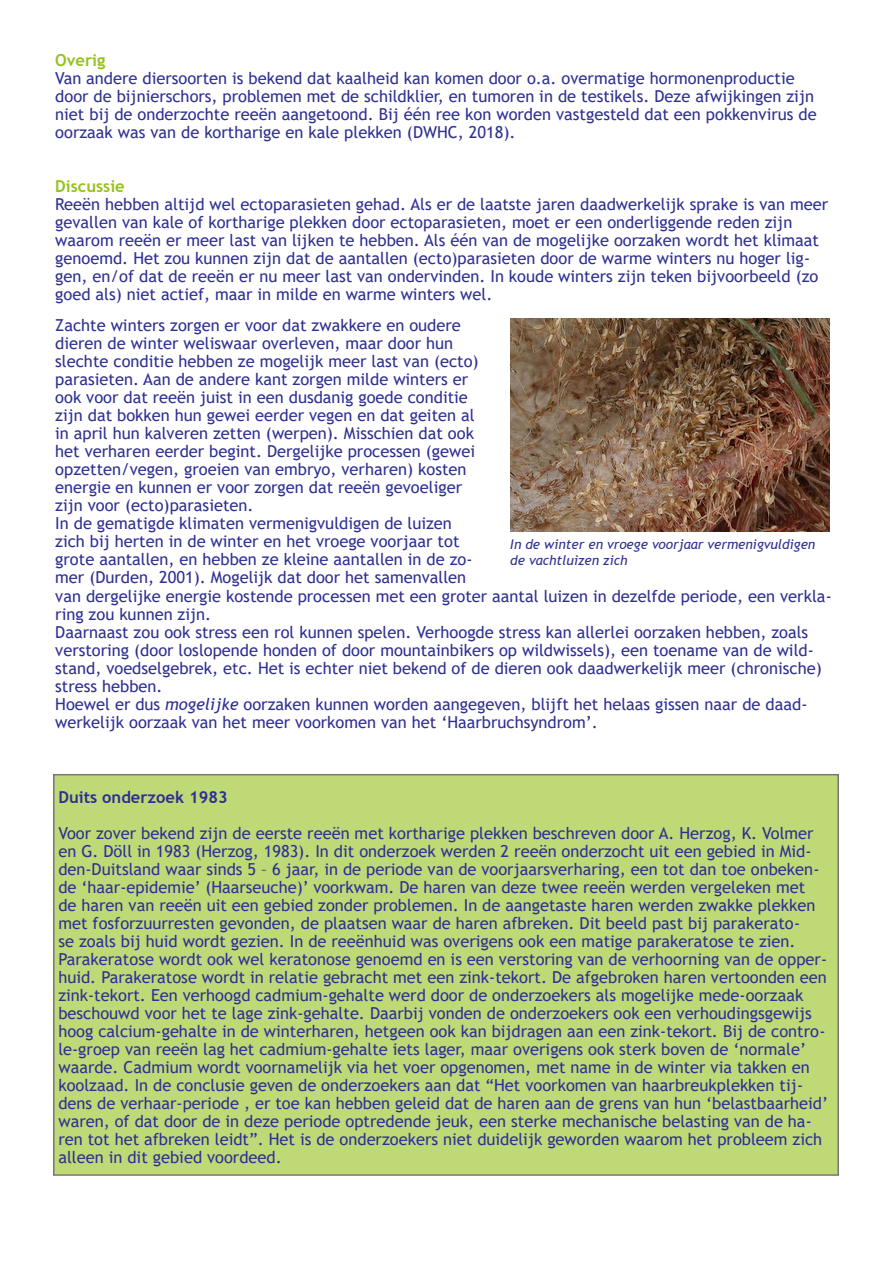
<style>
.page{position:relative;width:893px;height:1263px;background:#fff}
.page>*{position:absolute;margin:0;border:0;box-sizing:border-box;transform-origin:0 0}
.PLAT{font:16.5px/18px "Trebuchet MS";color:#2e3092}
.PLAT-2{font:700 16.5px "Trebuchet MS";color:#2e3092}
.PLAT-3{font:700 16.5px "Trebuchet MS";color:#96c11e}
.t1{font:italic 13.5px/16.2px "Trebuchet MS";color:#2e3092}
.s1{font-style:italic}
</style>
<div class="page">
<div style="left:54px;top:775px;width:784px;height:400px;background:#bfd976"></div>
<img style="left:510px;top:319px;width:319px;height:212px">
<p class="PLAT-3" style="left:55px;top:50px;width:52px">Overig</p>
<p class="PLAT" style="left:55px;top:69px;width:763px">Van andere diersoorten is bekend dat kaalheid kan komen door o.a. overmatige hormonenproductie door de bijnierschors, problemen met de schildklier, en tumoren in de testikels. Deze afwijkingen zijn niet bij de onderzochte reeën aangetoond. Bij één ree kon worden vastgesteld dat een pokkenvirus de oorzaak was van de kortharige en kale plekken (DWHC, 2018).</p>
<p class="PLAT-3" style="left:55px;top:176px;width:71px">Discussie</p>
<p class="PLAT" style="left:55px;top:195px;width:774px">Reeën hebben altijd wel ectoparasieten gehad. Als er de laatste jaren daadwerkelijk sprake is van meer gevallen van kale of kortharige plekken door ectoparasieten, moet er een onderliggende reden zijn waarom reeën er meer last van lijken te hebben. Als één van de mogelijke oorzaken wordt het klimaat genoemd. Het zou kunnen zijn dat de aantallen (ecto)parasieten door de warme winters nu hoger lig&shy;gen, en/of dat de reeën er nu meer last van ondervinden. In koude winters zijn teken bijvoorbeeld (zo goed als) niet actief, maar in milde en warme winters wel.</p>
<p class="PLAT" style="left:55px;top:316px;width:425px">Zachte winters zorgen er voor dat zwakkere en oudere dieren de winter weliswaar overleven, maar door hun slechte conditie hebben ze mogelijk meer last van (ecto) parasieten. Aan de andere kant zorgen milde winters er ook voor dat reeën juist in een dusdanig goede conditie zijn dat bokken hun gewei eerder vegen en dat geiten al in april hun kalveren zetten (werpen). Misschien dat ook het verharen eerder begint. Dergelijke processen (gewei opzetten/vegen, groeien van embryo, verharen) kosten energie en kunnen er voor zorgen dat reeën gevoeliger zijn voor (ecto)parasieten.</p>
<p class="PLAT" style="left:55px;top:514px;width:419px">In de gematigde klimaten vermenigvuldigen de luizen zich bij herten in de winter en het vroege voorjaar tot grote aantallen, en hebben ze kleine aantallen in de zo&shy;mer (Durden, 2001). Mogelijk dat door het samenvallen</p>
<p class="t1" style="left:510px;top:536px;width:307px">In de winter en vroege voorjaar vermenigvuldigen de vachtluizen zich</p>
<p class="PLAT" style="left:55px;top:587px;width:778px">van dergelijke energie kostende processen met een groter aantal luizen in dezelfde periode, een verkla&shy;ring zou kunnen zijn.</p>
<p class="PLAT" style="left:55px;top:623px;width:768px">Daarnaast zou ook stress een rol kunnen spelen. Verhoogde stress kan allerlei oorzaken hebben, zoals verstoring (door loslopende honden of door mountainbikers op wildwissels), een toename van de wild&shy;stand, voedselgebrek, etc. Het is echter niet bekend of de dieren ook daadwerkelijk meer (chronische) stress hebben.</p>
<p class="PLAT" style="left:55px;top:695px;width:754px">Hoewel er dus <span class="s1">mogelijke</span> oorzaken kunnen worden aangegeven, blijft het helaas gissen naar de daad&shy;werkelijk oorzaak van het meer voorkomen van het ‘Haarbruchsyndrom’.</p>
<p class="PLAT-2" style="left:58px;top:787px;width:171px">Duits onderzoek 1983</p>
<p class="PLAT" style="left:58px;top:824px;width:771px">Voor zover bekend zijn de eerste reeën met kortharige plekken beschreven door A. Herzog, K. Volmer en G. Döll in 1983 (Herzog, 1983). In dit onderzoek werden 2 reeën onderzocht uit een gebied in Mid&shy;den-Duitsland waar sinds 5 – 6 jaar, in de periode van de voorjaarsverharing, een tot dan toe onbeken&shy;de ‘haar-epidemie’ (Haarseuche)’ voorkwam. De haren van deze twee reeën werden vergeleken met<br>de haren van reeën uit een gebied zonder problemen. In de aangetaste haren werden zwakke plekken met fosforzuurresten gevonden, de plaatsen waar de haren afbreken. Dit beeld past bij parakerato-<br>se zoals bij huid wordt gezien. In de reeënhuid was overigens ook een matige parakeratose te zien.<br>Parakeratose wordt ook wel keratonose genoemd en is een verstoring van de verhoorning van de opper&shy;huid. Parakeratose wordt in relatie gebracht met een zink-tekort. De afgebroken haren vertoonden een zink-tekort. Een verhoogd cadmium-gehalte werd door de onderzoekers als mogelijke mede-oorzaak beschouwd voor het te lage zink-gehalte. Daarbij vonden de onderzoekers ook een verhoudingsgewijs hoog calcium-gehalte in de winterharen, hetgeen ook kan bijdragen aan een zink-tekort. Bij de contro&shy;le-groep van reeën lag het cadmium-gehalte iets lager, maar overigens ook sterk boven de ‘normale’ waarde. Cadmium wordt voornamelijk via het voer opgenomen, met name in de winter via takken en koolzaad. In de conclusie geven de onderzoekers aan dat “Het voorkomen van haarbreukplekken tij&shy;dens de verhaar-periode , er toe kan hebben geleid dat de haren aan de grens van hun ‘belastbaarheid’ waren, of dat door de in deze periode optredende jeuk, een sterke mechanische belasting van de ha&shy;ren tot het afbreken leidt”. Het is de onderzoekers niet duidelijk geworden waarom het probleem zich alleen in dit gebied voordeed.</p>
</div>
